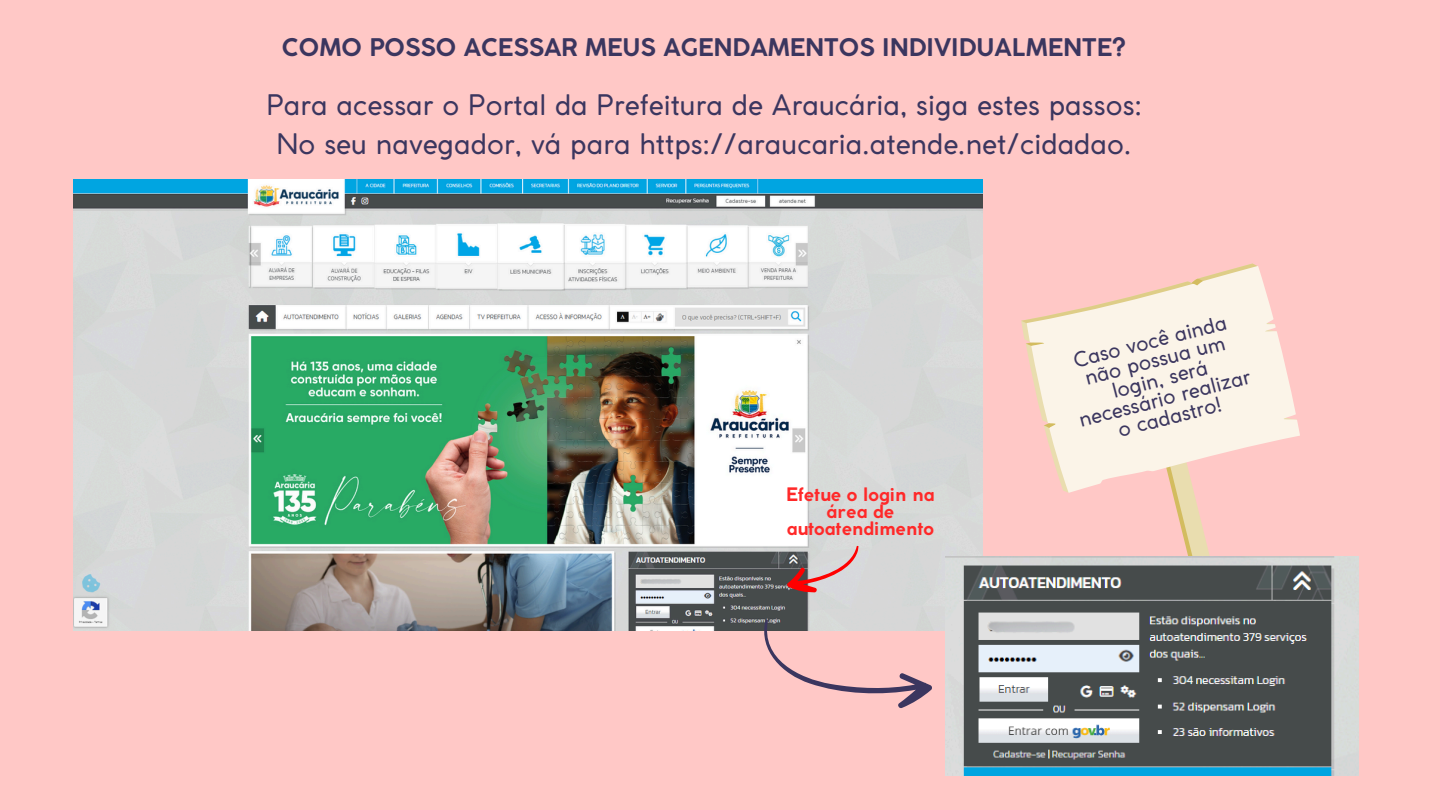
<style>
.page{position:relative;width:1440px;height:810px;background:#ffc8c6}
.page>*{position:absolute;margin:0;border:0;box-sizing:border-box;transform-origin:0 0}
.t1{font:28px/39px "Coco Gothic";color:#3b365f;text-align:center}
.t2{font:700 24px "Coco Gothic";color:#3b365f}
.t3{font:20.4px/19.5px "Coco Gothic";color:#3b365f;text-align:center}
.t4{font:700 18.3px/17.2px "Coco Gothic";color:#ff2929;text-align:center}
</style>
<div class="page">
<img style="left:74px;top:180px;width:908px;height:450px">
<svg style="left:1161px;top:493px;width:55px;height:64px"></svg>
<svg style="left:1021px;top:264px;width:236px;height:69px"></svg>
<svg style="left:1027px;top:266px;width:273px;height:227px;fill:#fbf4e8"></svg>
<img style="left:946px;top:557px;width:413px;height:219px">
<svg style="left:754px;top:541px;width:181px;height:167px"></svg>
<h1 class="t2" style="left:282px;top:38px;width:846px">COMO POSSO ACESSAR MEUS AGENDAMENTOS INDIVIDUALMENTE?</h1>
<p class="t1" style="left:266px;top:87px;width:877px">Para acessar o Portal da Prefeitura de Araucária, siga estes passos:<br>No seu navegador, vá para https://araucaria.atende.net/cidadao.</p>
<h2 class="t4" style="left:786px;top:487px;width:150px">Efetue o login na área de autoatendimento</h2>
<p class="t3" style="left:1063px;top:355px;width:178px;rotate:-14deg">Caso você ainda não possua um login, será necessário realizar o cadastro!</p>
</div>
